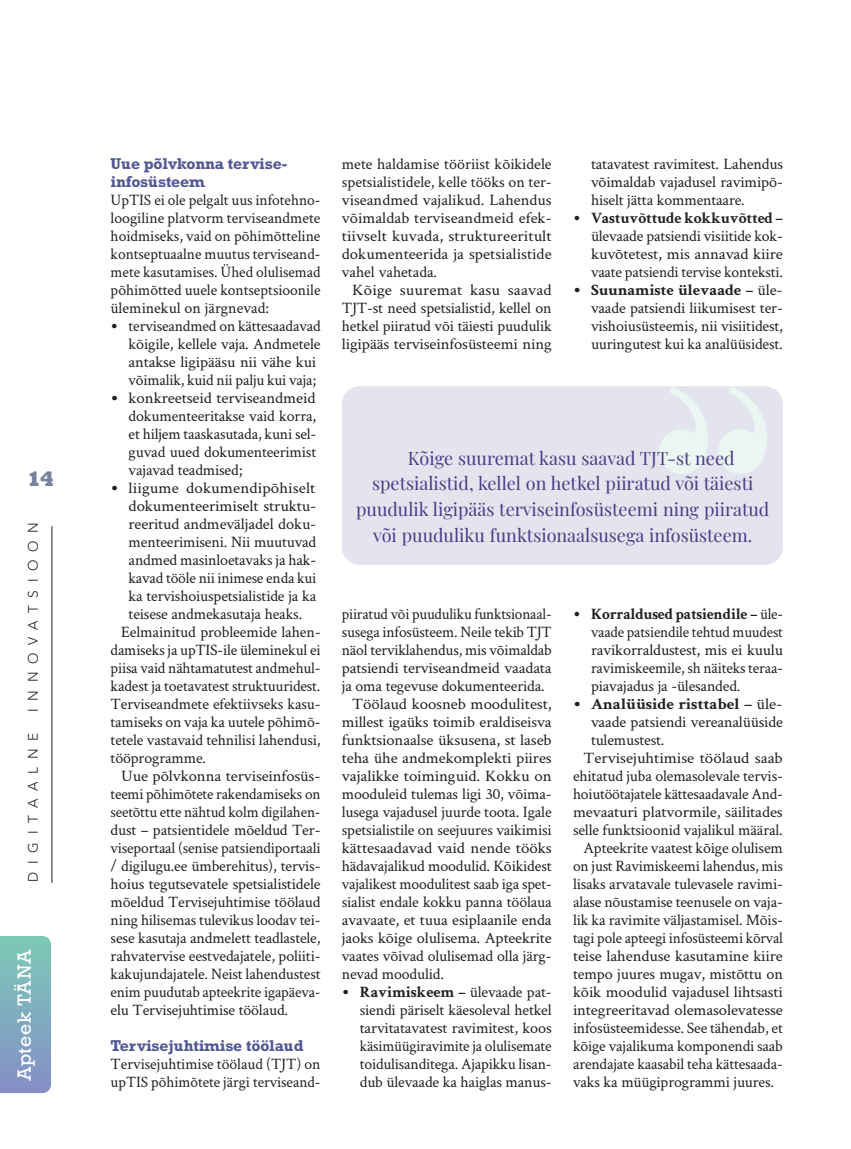
<style>
.page{position:relative;width:851px;height:1149px;background:#fff}
.page>*{position:absolute;margin:0;border:0;box-sizing:border-box;transform-origin:0 0}
.t1{font:800 21px "Rockwell Std";color:#76829b}
.ladu{font:18px "Playfair Display";color:#4c3a87}
.t2{font:18px "Rockwell";letter-spacing:.04em;color:#fff}
.ladu-2{font:15.9px/18px "Crimson Text";letter-spacing:-.01em;color:#231f20;text-align:justify}
.ladu-3{font:15.9px/18px "Crimson Text";letter-spacing:-.01em;color:#231f20;text-align:justify;scale:1.06 1}
.ladu-4{font:15.9px/18px "Crimson Text";letter-spacing:-.01em;color:#231f20;text-align:justify;scale:1.05 1}
.ladu_taandeta{font:15.9px/18px "Crimson Text";color:#231f20;text-align:justify}
.ladu-5{font:15.9px/18px "Crimson Text";letter-spacing:-.01em;color:#231f20;text-align:justify;scale:.96 1}
.ladu-6{font:15.9px/18px "Crimson Text";letter-spacing:-.01em;color:#231f20;text-align:justify;scale:1.04 1}
.vahepeal_2{font:700 15.9px/18px "Rockwell Std";letter-spacing:-.01em;color:#525894}
.rubriik_serva_vasak{font:300 13.65px "Avenir LT Std";letter-spacing:.57em;color:#231f20}
.s1{font-family:"Calibri";font-weight:300}
.s2{font-weight:700}
</style>
<div class="page">
<div style="left:342px;top:386px;width:440px;height:179px;background:#e4e4ee;border-radius:18px"></div>
<svg style="left:659px;top:386px;width:107px;height:87px"></svg>
<svg style="left:0;top:936px;width:51px;height:156px;background:#80acbe"></svg>
<hr style="left:52px;top:526px;width:1px;height:356px;background:#231f20">
<h1 class="t1" style="left:27px;top:466px;width:29px">14</h1>
<p class="rubriik_serva_vasak" style="left:25px;top:712px;width:192px;rotate:-90deg">innovatsioon</p>
<p class="rubriik_serva_vasak" style="left:25px;top:881px;width:151px;rotate:-90deg">digitaalne</p>
<p class="t2" style="left:13px;top:1080px;width:133px;rotate:-90deg">Apteek TÄNA</p>
<p class="vahepeal_2" style="left:111px;top:154px;width:178px">Uue põlvkonna tervise&shy;infosüsteem</p>
<p class="ladu_taandeta" style="left:111px;top:190px;width:211px">UpTIS ei ole pelgalt uus infotehno&shy;loogiline platvorm terviseandmete hoidmiseks, vaid on põhimõtteline kontseptuaalne muutus terviseand&shy;mete kasutamises. Ühed olulisemad põhimõtted uuele kontseptsioonile üleminekul on järgnevad:</p>
<p class="ladu-2" style="left:129px;top:316px;width:193px;text-align:left;text-indent:-18px"><span class="s1">•</span> terviseandmed on kättesaadavad kõigile, kellele vaja. Andmetele antakse ligipääsu nii vähe kui võimalik, kuid nii palju kui vaja;</p>
<p class="ladu-4" style="left:129px;top:388px;width:180px;text-indent:-18px"><span class="s1">•</span> konkreetseid terviseandmeid dokumenteeritakse vaid korra, et hiljem taaskasutada, kuni sel&shy;guvad uued dokumenteerimist vajavad teadmised;</p>
<p class="ladu-3" style="left:129px;top:478px;width:178px;text-indent:-18px"><span class="s1">•</span> liigume dokumendipõhiselt dokumenteerimiselt struktu&shy;reeritud andmeväljadel doku&shy;menteerimiseni. Nii muutuvad andmed masinloetavaks ja hak&shy;kavad tööle nii inimese enda kui ka tervishoiuspetsialistide ja ka teisese andmekasutaja heaks.</p>
<p class="ladu-2" style="left:111px;top:622px;width:211px;text-indent:10px">Eelmainitud probleemide lahen&shy;damiseks ja upTIS-ile üleminekul ei piisa vaid nähtamatutest andmehul&shy;kadest ja toetavatest struktuuridest.<br>Terviseandmete efektiivseks kasu&shy;tamiseks on vaja ka uutele põhimõ&shy;tetele vastavaid tehnilisi lahendusi, tööprogramme.</p>
<p class="ladu-4" style="left:111px;top:766px;width:201px;text-indent:10px">Uue põlvkonna terviseinfosüs&shy;teemi põhimõtete rakendamiseks on seetõttu ette nähtud kolm digilahen&shy;dust – patsientidele mõeldud Ter&shy;viseportaal (senise patsiendiportaali / digilugu.ee ümberehitus), tervis&shy;hoius tegutsevatele spetsialistidele mõeldud Tervisejuhtimise töölaud ning hilisemas tulevikus loodav tei&shy;sese kasutaja andmelett teadlastele, rahvatervise eestvedajatele, poliiti&shy;kakujundajatele. Neist lahendustest enim puudutab apteekrite igapäeva&shy;elu Tervisejuhtimise töölaud.</p>
<p class="vahepeal_2" style="left:111px;top:1036px;width:194px">Tervisejuhtimise töölaud</p>
<p class="ladu_taandeta" style="left:111px;top:1054px;width:211px">Tervisejuhtimise töölaud (TJT) on upTIS põhimõtete järgi terviseand-</p>
<p class="ladu_taandeta" style="left:342px;top:154px;width:211px">mete haldamise tööriist kõikidele spetsialistidele, kelle tööks on ter&shy;viseandmed vajalikud. Lahendus võimaldab terviseandmeid efek&shy;tiivselt kuvada, struktureeritult dokumenteerida ja spetsialistide vahel vahetada.</p>
<p class="ladu-3" style="left:342px;top:280px;width:199px;text-indent:10px">Kõige suuremat kasu saavad TJT-st need spetsialistid, kellel on hetkel piiratud või täiesti puudulik ligipääs terviseinfosüsteemi ning</p>
<p class="ladu-2" style="left:591px;top:154px;width:193px">tatavatest ravimitest. Lahendus võimaldab vajadusel ravimipõ&shy;hiselt jätta kommentaare.</p>
<p class="ladu-2" style="left:591px;top:208px;width:193px;text-indent:-18px"><span class="s1">•</span> <span class="s2">Vastuvõttude kokkuvõtted – </span>ülevaade patsiendi visiitide kok&shy;kuvõtetest, mis annavad kiire vaate patsiendi tervise konteksti.</p>
<p class="ladu-6" style="left:591px;top:280px;width:186px;text-indent:-18px"><span class="s1">•</span> <span class="s2">Suunamiste ülevaade –</span> üle&shy;vaade patsiendi liikumisest ter&shy;vishoiusüsteemis, nii visiitidest, uuringutest kui ka analüüsidest.</p>
<p class="ladu" style="left:408px;top:444px;width:328px">Kõige suuremat kasu saavad TJT-st need</p>
<p class="ladu" style="left:372px;top:469px;width:382px">spetsialistid, kellel on hetkel piiratud või täiesti</p>
<p class="ladu" style="left:356px;top:495px;width:415px">puudulik ligipääs terviseinfosüsteemi ning piiratud</p>
<p class="ladu" style="left:373px;top:520px;width:381px">või puuduliku funktsionaalsusega infosüsteem.</p>
<p class="ladu-5" style="left:342px;top:604px;width:220px">piiratud või puuduliku funktsionaal&shy;susega infosüsteem. Neile tekib TJT näol terviklahendus, mis võimaldab patsiendi terviseandmeid vaadata ja oma tegevuse dokumenteerida.</p>
<p class="ladu-3" style="left:342px;top:694px;width:199px;text-indent:10px">Töölaud koosneb moodulitest, millest igaüks toimib eraldiseisva funktsionaalse üksusena, st laseb teha ühe andmekomplekti piires vajalikke toiminguid. Kokku on mooduleid tulemas ligi 30, võima&shy;lusega vajadusel juurde toota. Igale spetsialistile on seejuures vaikimisi kättesaadavad vaid nende tööks hädavajalikud moodulid. Kõikidest vajalikest moodulitest saab iga spet&shy;sialist endale kokku panna töölaua avavaate, et tuua esiplaanile enda jaoks kõige olulisema. Apteekrite vaates võivad olulisemad olla järg&shy;nevad moodulid.</p>
<p class="ladu-2" style="left:360px;top:982px;width:193px;text-indent:-18px"><span class="s1">•</span> <span class="s2">Ravimiskeem –</span> ülevaade pat&shy;siendi päriselt käesoleval hetkel tarvitatavatest ravimitest, koos käsimüügiravimite ja olulisemate toidulisanditega. Ajapikku lisan&shy;dub ülevaade ka haiglas manus-</p>
<p class="ladu-2" style="left:591px;top:604px;width:194px;text-indent:-18px"><span class="s1">•</span> <span class="s2">Korraldused patsiendile –</span> üle&shy;vaade patsiendile tehtud muudest ravikorraldustest, mis ei kuulu ravimiskeemile, sh näiteks teraa&shy;piavajadus ja -ülesanded.</p>
<p class="ladu-3" style="left:591px;top:694px;width:182px;text-indent:-18px"><span class="s1">•</span> <span class="s2">Analüüside risttabel –</span> üle&shy;vaade patsiendi vereanalüüside tulemustest.</p>
<p class="ladu-3" style="left:573px;top:748px;width:199px;text-indent:10px">Tervisejuhtimise töölaud saab ehitatud juba olemasolevale tervis&shy;hoiutöötajatele kättesaadavale And&shy;mevaaturi platvormile, säilitades selle funktsioonid vajalikul määral.</p>
<p class="ladu-2" style="left:573px;top:838px;width:211px;text-indent:10px">Apteekrite vaatest kõige olulisem on just Ravimiskeemi lahendus, mis lisaks arvatavale tulevasele ravimi&shy;alase nõustamise teenusele on vaja&shy;lik ka ravimite väljastamisel. Mõis&shy;tagi pole apteegi infosüsteemi kõrval teise lahenduse kasutamine kiire tempo juures mugav, mistõttu on kõik moodulid vajadusel lihtsasti integreeritavad olemasolevatesse infosüsteemidesse. See tähendab, et kõige vajalikuma komponendi saab arendajate kaasabil teha kättesaada&shy;vaks ka müügiprogrammi juures.</p>
</div>
